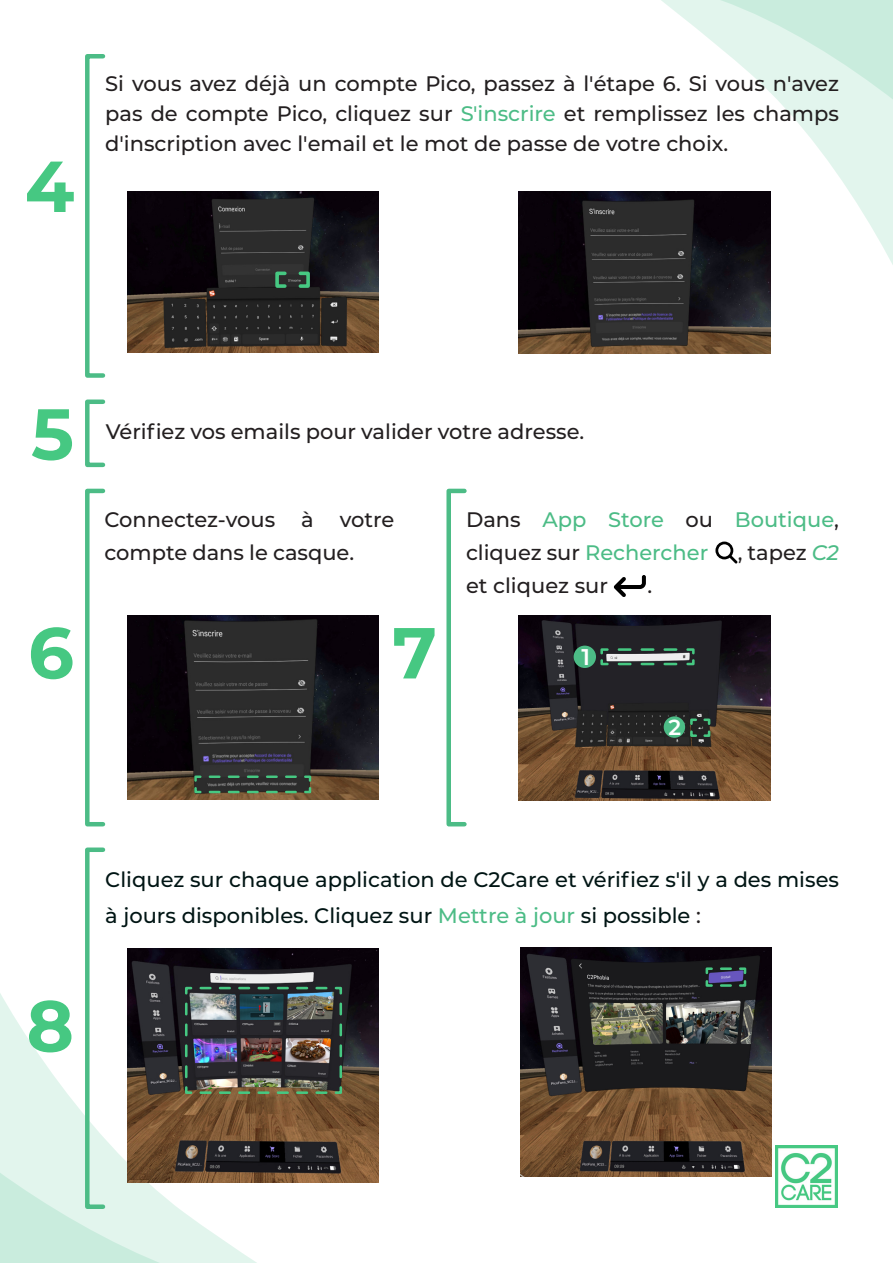
<style>
.page{position:relative;width:893px;height:1263px;background:#fff}
.page>*{position:absolute;margin:0;border:0;box-sizing:border-box;transform-origin:0 0}
.numero_point{font:700 72px "Montserrat";color:#46c882}
.t1{font:600 22.65px "Montserrat";color:#fff}
.t2{font:600 21.75px "Montserrat";color:#fff}
.t3{font:500 21px/30px "Montserrat";color:#231f20}
.t4{font:500 21px/36px "Montserrat";color:#001514}
.t5{font:500 21px/33px "Montserrat";color:#4cbc86}
.s1{color:#4cbc86}
.s2{color:#231f20}
.s3{font-style:italic;color:#4cbc86}
</style>
<div class="page">
<svg style="left:378px;top:0;width:515px;height:354px"></svg>
<svg style="left:0;top:849px;width:583px;height:414px"></svg>
<img style="left:775px;top:1145px;width:63px;height:63px">
<div style="left:85px;top:847px;width:20px;height:362px;border:4px solid #4cbc86"></div>
<div style="left:85px;top:399px;width:20px;height:68px;border:4px solid #4cbc86"></div>
<div style="left:85px;top:489px;width:20px;height:337px;border:4px solid #4cbc86"></div>
<div style="left:446px;top:489px;width:21px;height:337px;border:4px solid #4cbc86"></div>
<img style="left:520px;top:947px;width:251px;height:229px">
<img style="left:519px;top:616px;width:251px;height:184px">
<img style="left:127px;top:616px;width:251px;height:184px">
<img style="left:127px;top:948px;width:251px;height:234px">
<div style="left:85px;top:54px;width:20px;height:324px;border:4px solid #4cbc86"></div>
<img style="left:127px;top:191px;width:251px;height:161px">
<img style="left:519px;top:191px;width:251px;height:162px">
<svg style="left:614px;top:575px;width:32px;height:22px"></svg>
<svg style="left:715px;top:542px;width:22px;height:21px"></svg>
<svg style="left:193px;top:774px;width:119px;height:20px;background:#3a4c3f"></svg>
<svg style="left:273px;top:270px;width:39px;height:20px"></svg>
<svg style="left:599px;top:647px;width:97px;height:20px;background:#667b72"></svg>
<svg style="left:689px;top:717px;width:23px;height:21px"></svg>
<div style="left:574px;top:646px;width:22px;height:22px;background:#4cbc86;border-radius:50%"></div>
<div style="left:664px;top:716px;width:21px;height:22px;background:#4cbc86;border-radius:50%"></div>
<svg style="left:704px;top:966px;width:43px;height:22px"></svg>
<img style="left:184px;top:985px;width:159px;height:110px">
<p class="numero_point" style="left:25px;top:134px;width:51px">4</p>
<p class="t3" style="left:105px;top:68px;width:735px;text-align:justify">Si vous avez déjà un compte Pico, passez à l'étape 6. Si vous n'avez pas de compte Pico, cliquez sur <span class="s1">S'inscrire</span> et remplissez les champs d'inscription avec l'email et le mot de passe de votre choix.</p>
<p class="numero_point" style="left:31px;top:382px;width:44px">5</p>
<p class="t3" style="left:106px;top:416px;width:480px">Vérifiez vos emails pour valider votre adresse.</p>
<p class="t3" style="left:104px;top:502px;width:291px;line-height:33px">Connectez-vous à votre compte dans le casque.</p>
<p class="t5" style="left:466px;top:502px;width:374px"><span class="s2">Dans</span> App Store <span class="s2">ou</span> Boutique<span class="s2">, cliquez sur</span> Rechercher</p>
<p class="t3" style="left:738px;top:537px;width:103px">, tapez <span class="s3">C2</span></p>
<p class="t3" style="left:466px;top:570px;width:143px">et cliquez sur</p>
<p class="t3" style="left:648px;top:570px;width:6px">.</p>
<p class="numero_point" style="left:28px;top:601px;width:47px">6</p>
<p class="numero_point" style="left:392px;top:601px;width:46px">7</p>
<p class="t1" style="left:581px;top:641px;width:10px">1</p>
<p class="t2" style="left:668px;top:711px;width:14px">2</p>
<p class="numero_point" style="left:26px;top:974px;width:49px">8</p>
<p class="t4" style="left:105px;top:860px;width:735px">Cliquez sur chaque application de C2Care et vérifiez s'il y a des mises à jours disponibles. Cliquez sur <span class="s1">Mettre à jour</span> si possible <span class="s2">:</span></p>
</div>
